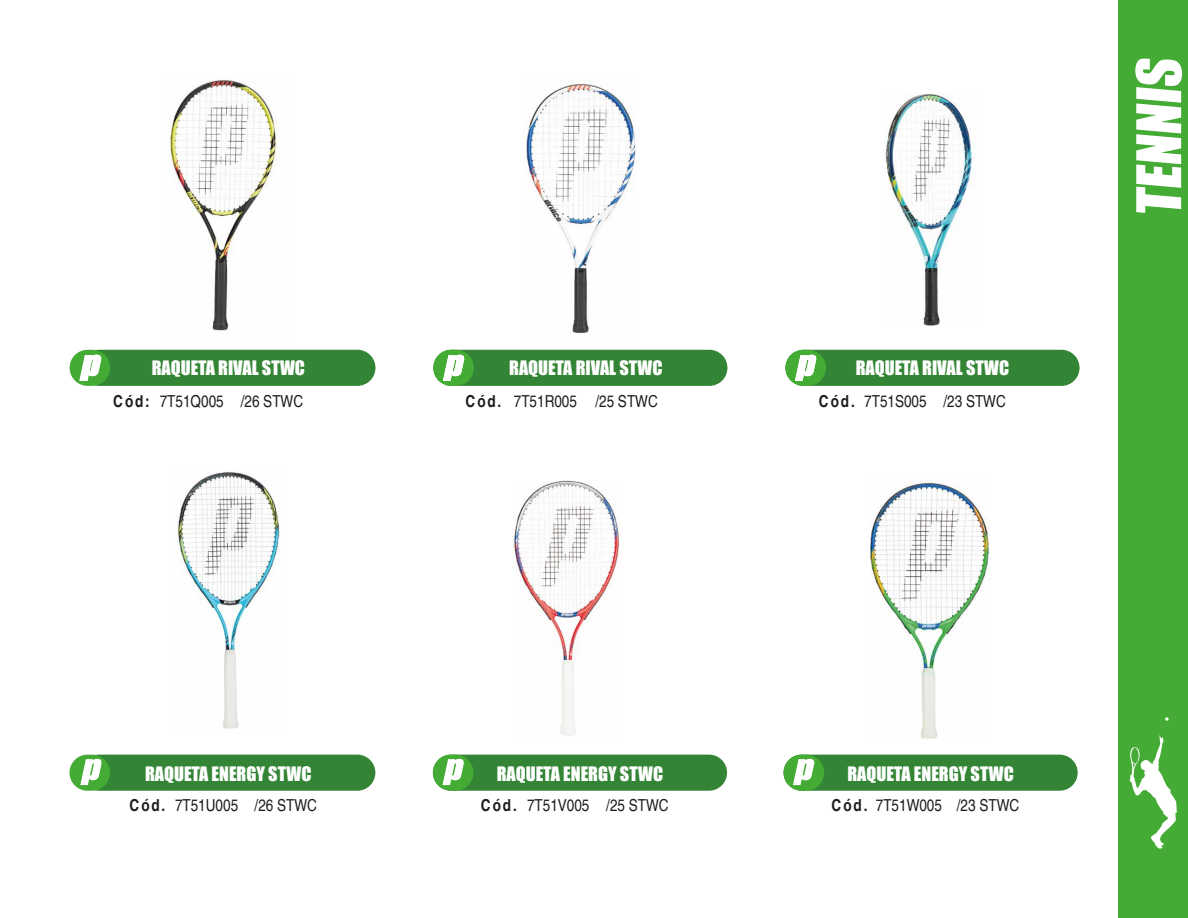
<style>
.page{position:relative;width:1188px;height:918px;background:#fff}
.page>*{position:absolute;margin:0;border:0;box-sizing:border-box;transform-origin:0 0}
.t1{font:56.85px "Impact";color:#fff}
.t2{font:18.3px "Impact";color:#fff}
.t3{font:condensed 16.5px "Helvetica LT";color:#1d1d1b}
.s1{font-family:"Helvetica";font-weight:700}
</style>
<div class="page">
<div style="left:1119px;top:0;width:69px;height:918px;background:#44ac34"></div>
<svg style="left:1165px;top:717px;width:4px;height:4px"></svg>
<svg style="left:1130px;top:735px;width:47px;height:114px"></svg>
<img style="left:166px;top:80px;width:111px;height:251px">
<img style="left:522px;top:80px;width:114px;height:253px">
<img style="left:885px;top:93px;width:89px;height:233px">
<div style="left:785px;top:350px;width:295px;height:36px;background:#338535;border-radius:18px"></div>
<div style="left:785px;top:350px;width:41px;height:36px;background:#44ac34;border-radius:18px"></div>
<div style="left:433px;top:350px;width:294px;height:36px;background:#338535;border-radius:18px"></div>
<div style="left:433px;top:350px;width:41px;height:36px;background:#44ac34;border-radius:18px"></div>
<div style="left:81px;top:350px;width:294px;height:36px;background:#338535;border-radius:18px"></div>
<div style="left:784px;top:755px;width:294px;height:36px;background:#338535;border-radius:18px"></div>
<div style="left:784px;top:755px;width:40px;height:36px;background:#44ac34;border-radius:18px"></div>
<div style="left:81px;top:755px;width:294px;height:36px;background:#338535;border-radius:18px"></div>
<div style="left:433px;top:755px;width:294px;height:36px;background:#338535;border-radius:18px"></div>
<div style="left:433px;top:755px;width:40px;height:36px;background:#44ac34;border-radius:18px"></div>
<img style="left:178px;top:472px;width:102px;height:257px">
<img style="left:512px;top:481px;width:110px;height:255px">
<img style="left:871px;top:482px;width:119px;height:257px">
<svg style="left:443px;top:355px;width:22px;height:26px"></svg>
<svg style="left:795px;top:355px;width:22px;height:26px"></svg>
<svg style="left:442px;top:759px;width:22px;height:27px"></svg>
<svg style="left:793px;top:759px;width:22px;height:26px"></svg>
<div style="left:70px;top:350px;width:40px;height:36px;background:#44ac34;border-radius:18px"></div>
<svg style="left:79px;top:355px;width:23px;height:26px"></svg>
<div style="left:69px;top:755px;width:41px;height:36px;background:#44ac34;border-radius:18px"></div>
<svg style="left:80px;top:759px;width:22px;height:26px"></svg>
<p class="t2" style="left:152px;top:354px;width:155px">RAQUETA RIVAL STWC</p>
<p class="t3" style="left:113px;top:392px;width:192px"><span class="s1">Cód:</span> 7T51Q005 /26 STWC</p>
<p class="t2" style="left:509px;top:354px;width:155px">RAQUETA RIVAL STWC</p>
<p class="t3" style="left:466px;top:392px;width:194px"><span class="s1">Cód.</span> 7T51R005 /25 STWC</p>
<p class="t3" style="left:819px;top:392px;width:188px"><span class="s1">Cód.</span> 7T51S005 /23 STWC</p>
<p class="t2" style="left:856px;top:354px;width:155px">RAQUETA RIVAL STWC</p>
<h1 class="t1" style="left:1115px;top:216px;width:166px;rotate:-90deg">TENNIS</h1>
<p class="t2" style="left:145px;top:759px;width:168px">RAQUETA ENERGY STWC</p>
<p class="t2" style="left:497px;top:759px;width:168px">RAQUETA ENERGY STWC</p>
<p class="t2" style="left:847px;top:759px;width:168px">RAQUETA ENERGY STWC</p>
<p class="t3" style="left:129px;top:796px;width:189px"><span class="s1">Cód.</span> 7T51U005 /26 STWC</p>
<p class="t3" style="left:481px;top:796px;width:189px"><span class="s1">Cód.</span> 7T51V005 /25 STWC</p>
<p class="t3" style="left:832px;top:796px;width:189px"><span class="s1">Cód.</span> 7T51W005 /23 STWC</p>
</div>
